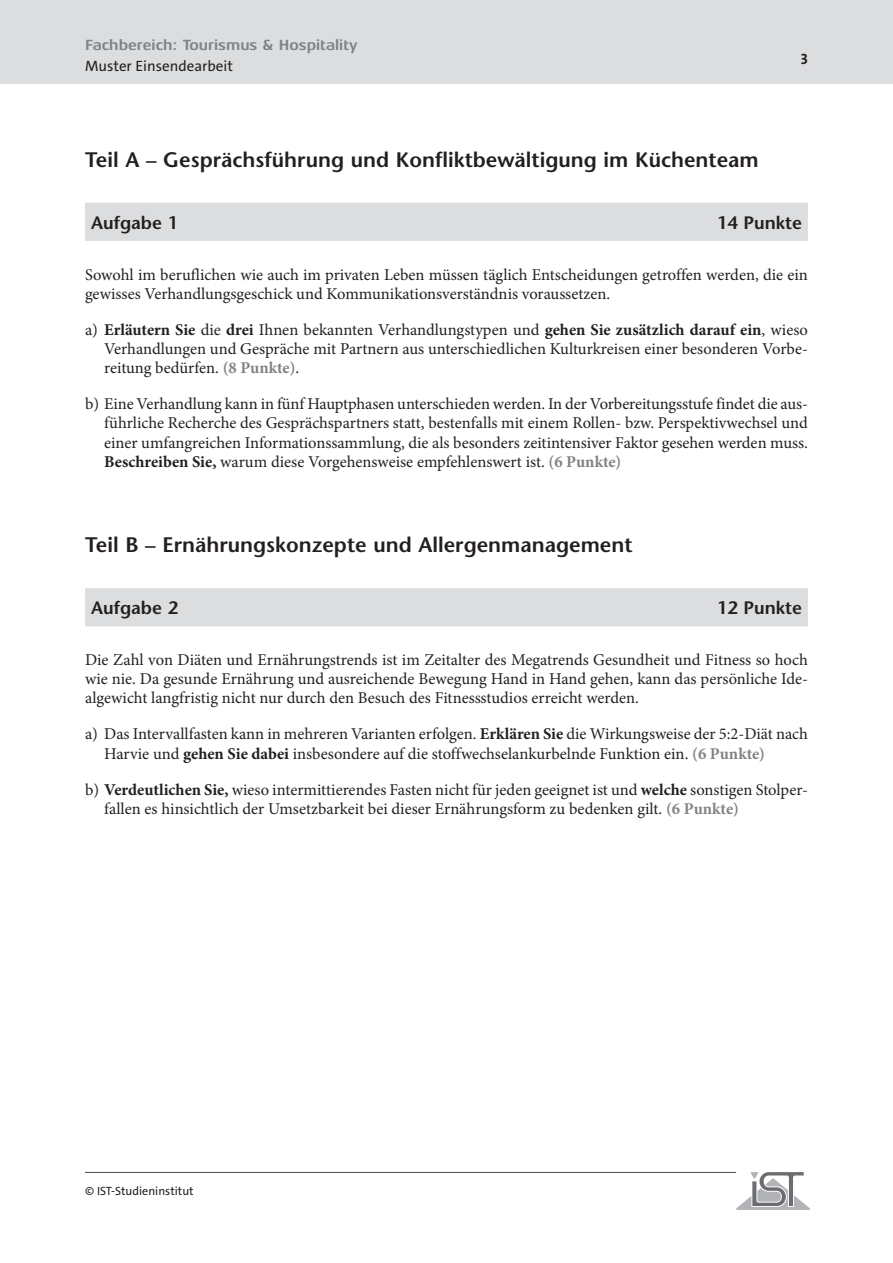
<style>
.page{position:relative;width:893px;height:1263px;background:#fff}
.page>*{position:absolute;margin:0;border:0;box-sizing:border-box;transform-origin:0 0}
.t1{font:600 21px "Stone Sans";color:#231f20}
.t2{font:600 18px "Stone Sans";color:#231f20}
.t3{font:16.5px/19px "Minion Pro";color:#231f20}
.t4{font:700 15px "Aeonis LT Pro";color:#808285}
.t5{font:15px "The Sans C4 s";color:#231f20}
.t6{font:700 15px "The Sans C4 s";color:#231f20}
.t7{font:12px "The Sans C4 s";color:#231f20}
.s1{font-weight:700}
.s2{font-weight:700;color:#808285}
</style>
<div class="page">
<div style="left:0;top:0;width:893px;height:84px;background:#dcdddf"></div>
<hr style="left:85px;top:1172px;width:651px;height:1px;background:#4b4c4d">
<svg style="left:736px;top:1172px;width:74px;height:38px"></svg>
<div style="left:85px;top:203px;width:723px;height:38px;background:#dcdddf"></div>
<div style="left:85px;top:588px;width:723px;height:38px;background:#dcdddf"></div>
<p class="t4" style="left:85px;top:37px;width:274px">Fachbereich: Tourismus &amp; Hospitality</p>
<p class="t5" style="left:85px;top:57px;width:149px">Muster Einsendearbeit</p>
<p class="t1" style="left:85px;top:146px;width:675px">Teil A – Gesprächsführung und Konfliktbewältigung im Küchenteam</p>
<p class="t6" style="left:801px;top:49px;width:9px">3</p>
<p class="t2" style="left:91px;top:211px;width:88px">Aufgabe 1</p>
<p class="t2" style="left:717px;top:211px;width:86px">14 Punkte</p>
<p class="t3" style="left:85px;top:265px;width:724px">Sowohl im beruflichen wie auch im privaten Leben müssen täglich Entscheidungen getroffen werden, die ein gewisses Verhandlungsgeschick und Kommunikationsverständnis voraussetzen.</p>
<p class="t3" style="left:104px;top:320px;width:705px;text-align:justify;text-indent:-19px">a) <span class="s1">Erläutern Sie</span> die <span class="s1">drei</span> Ihnen bekannten Verhandlungstypen und <span class="s1">gehen Sie zusätzlich darauf ein</span>, wieso Verhandlungen und Gespräche mit Partnern aus unterschiedlichen Kulturkreisen einer besonderen Vorbe&shy;reitung bedürfen. <span class="s2">(8 Punkte)</span>.</p>
<p class="t3" style="left:104px;top:394px;width:705px;text-align:justify;text-indent:-19px">b) Eine Verhandlung kann in fünf Hauptphasen unterschieden werden. In der Vorbereitungsstufe findet die aus&shy;führliche Recherche des Gesprächspartners statt, bestenfalls mit einem Rollen- bzw. Perspektivwechsel und einer umfangreichen Informationssammlung, die als besonders zeitintensiver Faktor gesehen werden muss.<br><span class="s1">Beschreiben Sie,</span> warum diese Vorgehensweise empfehlenswert ist. <span class="s2">(6 Punkte)</span></p>
<p class="t1" style="left:85px;top:532px;width:549px">Teil B – Ernährungskonzepte und Allergenmanagement</p>
<p class="t2" style="left:91px;top:597px;width:88px">Aufgabe 2</p>
<p class="t2" style="left:717px;top:597px;width:86px">12 Punkte</p>
<p class="t3" style="left:85px;top:650px;width:724px;text-align:justify">Die Zahl von Diäten und Ernährungstrends ist im Zeitalter des Megatrends Gesundheit und Fitness so hoch wie nie. Da gesunde Ernährung und ausreichende Bewegung Hand in Hand gehen, kann das persönliche Ide&shy;algewicht langfristig nicht nur durch den Besuch des Fitnessstudios erreicht werden.</p>
<p class="t3" style="left:104px;top:725px;width:705px;text-indent:-19px">a) Das Intervallfasten kann in mehreren Varianten erfolgen. <span class="s1">Erklären Sie</span> die Wirkungsweise der 5:2-Diät nach<br>Harvie und <span class="s1">gehen Sie dabei</span> insbesondere auf die stoffwechselankurbelnde Funktion ein. <span class="s2">(6 Punkte)</span></p>
<p class="t3" style="left:104px;top:780px;width:705px;text-indent:-19px">b) <span class="s1">Verdeutlichen Sie,</span> wieso intermittierendes Fasten nicht für jeden geeignet ist und <span class="s1">welche</span> sonstigen Stolper&shy;fallen es hinsichtlich der Umsetzbarkeit bei dieser Ernährungsform zu bedenken gilt. <span class="s2">(6 Punkte)</span></p>
<p class="t7" style="left:85px;top:1183px;width:110px">© IST-Studieninstitut</p>
</div>
